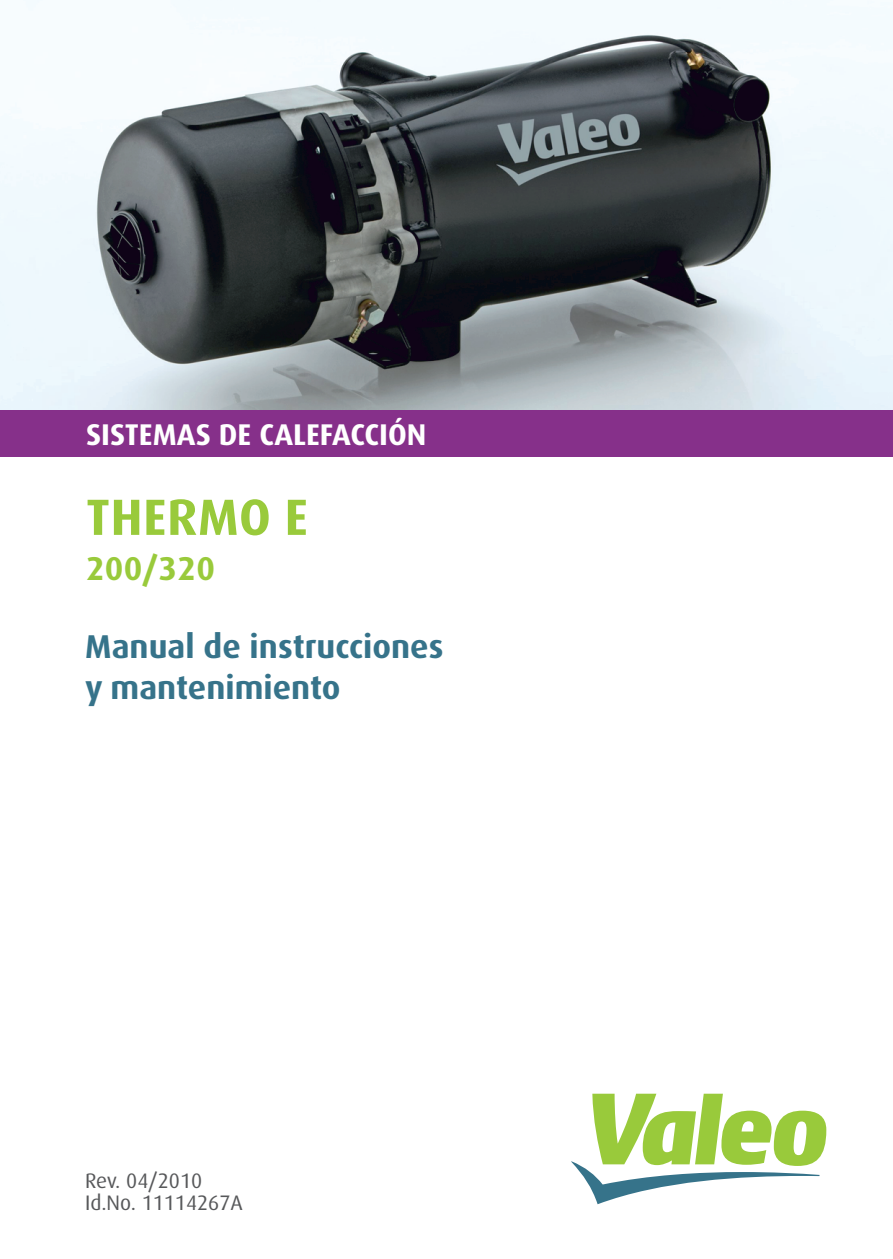
<style>
.page{position:relative;width:893px;height:1259px;background:#fff}
.page>*{position:absolute;margin:0;border:0;box-sizing:border-box;transform-origin:0 0}
.t1{font:700 51px "Dax Offc";letter-spacing:.01em;color:#99ca3b}
.t2{font:700 33px/41.4px "Dax Offc";color:#36738a}
.t3{font:700 33px "Dax Offc";letter-spacing:.01em;color:#99ca3b}
.t4{font:700 30px "Dax Offc";color:#fff}
.t5{font:21px/22.5px "Dax Offc";color:#57585a}
</style>
<div class="page">
<img style="left:0;top:0;width:893px;height:410px">
<svg style="left:571px;top:1093px;width:255px;height:111px"></svg>
<div style="left:0;top:410px;width:893px;height:46px;background:#86308a"></div>
<p class="t4" style="left:86px;top:421px;width:342px">SISTEMAS DE CALEFACCIÓN</p>
<h1 class="t1" style="left:86px;top:495px;width:223px">THERMO E</h1>
<p class="t3" style="left:86px;top:554px;width:131px">200/320</p>
<p class="t2" style="left:85px;top:627px;width:360px">Manual de instrucciones y mantenimiento</p>
<p class="t5" style="left:85px;top:1170px;width:159px">Rev. 04/2010<br>Id.No. 11114267A</p>
</div>
